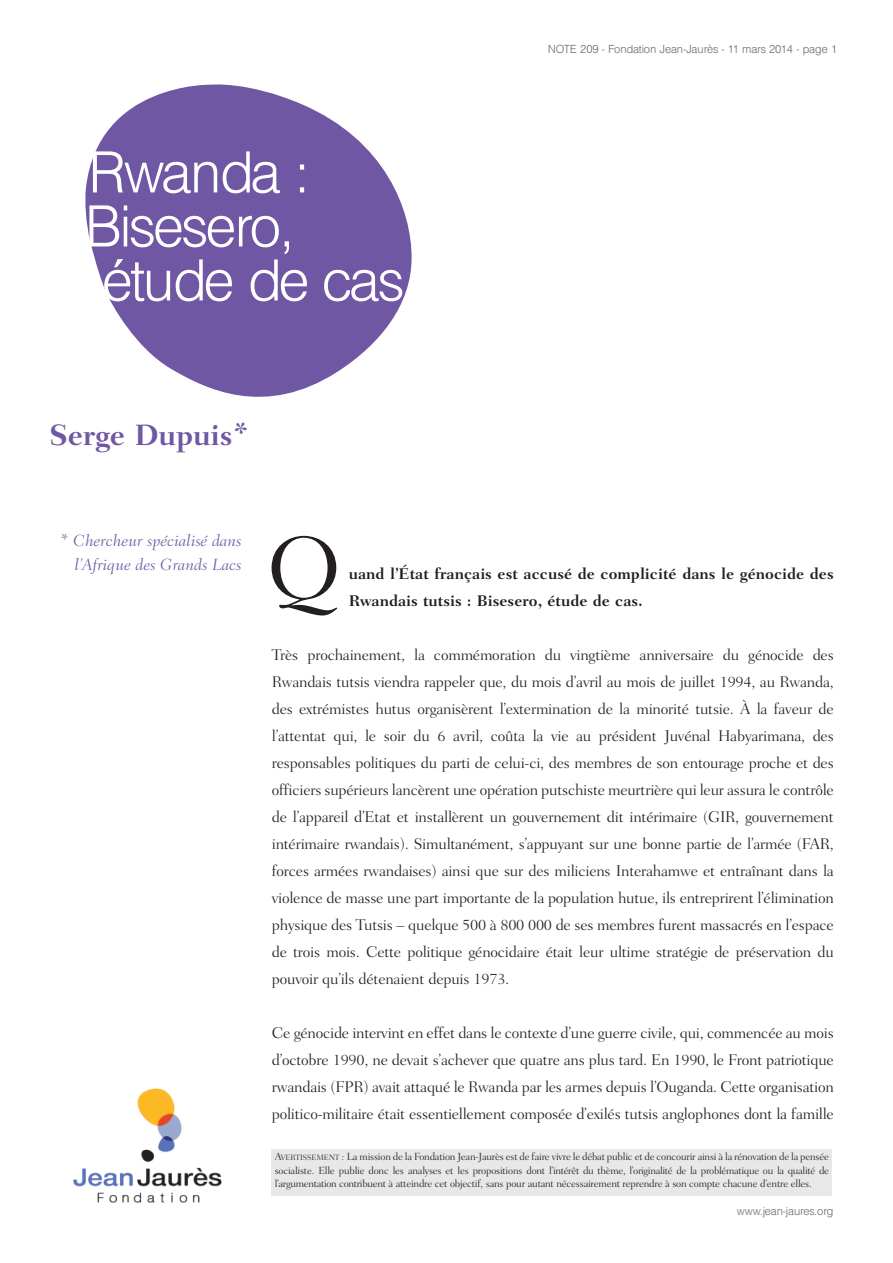
<style>
.page{position:relative;width:893px;height:1263px;background:#fff}
.page>*{position:absolute;margin:0;border:0;box-sizing:border-box;transform-origin:0 0}
.t1{font:300 90.15px "Fairfield LH";color:#231f20;scale:1.06 1}
.t2{font:300 57px "AT Triumvirate";letter-spacing:-.04em;color:#fff}
.t3{font:700 30px "Fairfield LH";letter-spacing:-.01em;color:#6f57a4}
.t4{font:italic 300 16.5px/24px "Fairfield LH";color:#6f57a4;text-align:right}
.t5{font:300 15.75px/27px "Fairfield LH";letter-spacing:-.015em;color:#231f20;text-align:justify}
.t6{font:700 15.75px/27px "Fairfield LH";color:#231f20}
.t7{font:300 11.25px "AT Triumvirate";letter-spacing:-.01em;color:#6c6d70}
.t8{font:300 10.5px/13.5px "Fairfield LH";letter-spacing:-.02em;color:#231f20;text-align:justify}
.s1{font-size:7.8px}
.s2{font-style:italic}
</style>
<div class="page">
<svg style="left:85px;top:84px;width:327px;height:313px;fill:#6f57a4"></svg>
<img style="left:73px;top:1088px;width:149px;height:115px">
<div style="left:272px;top:1150px;width:560px;height:46px;background:#e7e8e9"></div>
<h2 class="t2" style="left:88px;top:151px;width:224px">Rwanda :</h2>
<h2 class="t2" style="left:84px;top:205px;width:212px">Bisesero,</h2>
<h2 class="t2" style="left:102px;top:259px;width:304px">étude de cas</h2>
<h3 class="t3" style="left:49px;top:423px;width:202px">Serge Dupuis*</h3>
<p class="t7" style="left:548px;top:45px;width:291px">NOTE 209 - Fondation Jean-Jaurès - 11 mars 2014 - page 1</p>
<p class="t4" style="left:60px;top:529px;width:183px">* Chercheur spécialisé dans l’Afrique des Grands Lacs</p>
<h1 class="t1" style="left:267px;top:533px;width:72px">Q</h1>
<p class="t6" style="left:349px;top:561px;width:487px">uand l’État français est accusé de complicité dans le génocide des<br>Rwandais tutsis : Bisesero, étude de cas.</p>
<p class="t5" style="left:272px;top:642px;width:563px">Très prochainement, la commémoration du vingtième anniversaire du génocide des Rwandais tutsis viendra rappeler que, du mois d’avril au mois de juillet 1994, au Rwanda, des extrémistes hutus organisèrent l’extermination de la minorité tutsie. À la faveur de l’attentat qui, le soir du 6 avril, coûta la vie au président Juvénal Habyarimana, des responsables politiques du parti de celui-ci, des membres de son entourage proche et des officiers supérieurs lancèrent une opération putschiste meurtrière qui leur assura le contrôle de l’appareil d’Etat et installèrent un gouvernement dit intérimaire (GIR, gouvernement intérimaire rwandais). Simultanément, s’appuyant sur une bonne partie de l’armée (FAR, forces armées rwandaises) ainsi que sur des miliciens Interahamwe et entraînant dans la violence de masse une part importante de la population hutue, ils entreprirent l’élimination physique des Tutsis – quelque 500 à 800 000 de ses membres furent massacrés en l’espace de trois mois. Cette politique génocidaire était leur ultime stratégie de préservation du pouvoir qu’ils détenaient depuis 1973.</p>
<p class="t5" style="left:272px;top:1020px;width:563px">Ce génocide intervint en effet dans le contexte d’une guerre civile, qui, commencée au mois d’octobre 1990, ne devait s’achever que quatre ans plus tard. En 1990, le Front patriotique rwandais (FPR) avait attaqué le Rwanda par les armes depuis l’Ouganda. Cette organisation politico-militaire était essentiellement composée d’exilés tutsis anglophones dont la famille</p>
<p class="t8" style="left:275px;top:1151px;width:556px">A<span class="s1">VERTISSEMENT</span> <span class="s2">:</span> La mission de la Fondation Jean-Jaurès est de faire vivre le débat public et de concourir ainsi à la rénovation de la pensée socialiste. Elle publie donc les analyses et les propositions dont l’intérêt du thème, l’originalité de la problématique ou la qualité de l’argumentation contribuent à atteindre cet objectif, sans pour autant nécessairement reprendre à son compte chacune d’entre elles.</p>
<p class="t7" style="left:737px;top:1206px;width:98px">www.jean-jaures.org</p>
</div>
